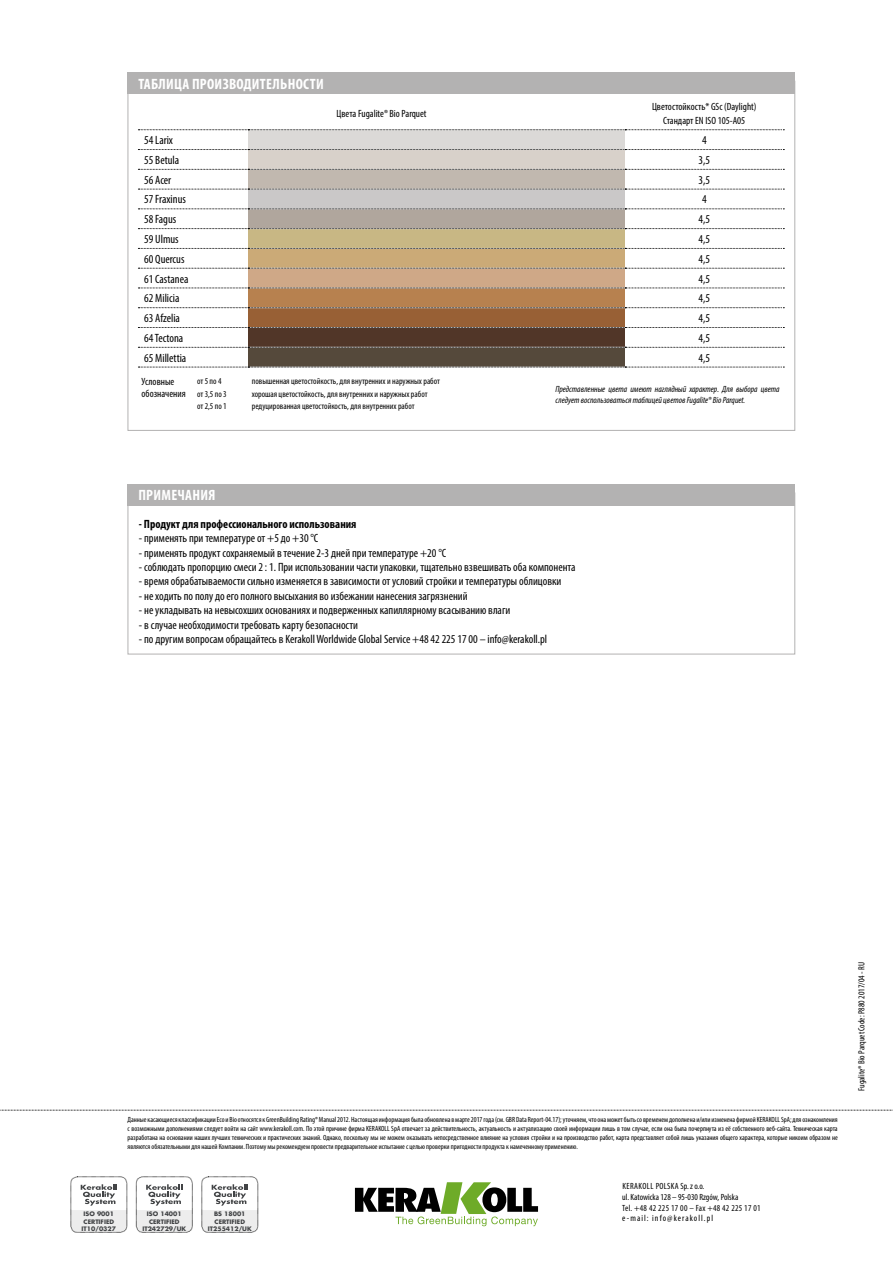
<style>
.page{position:relative;width:893px;height:1263px;background:#fff}
.page>*{position:absolute;margin:0;border:0;box-sizing:border-box;transform-origin:0 0}
.t1{font:700 condensed 15px "Myriad Pro";letter-spacing:.02em;color:#fff}
.t2{font:condensed 12px "Myriad Pro";color:#000}
.t3{font:700 condensed 12px "Myriad Pro";color:#000}
.t4{font:condensed 10.5px/12px "Myriad Pro";color:#000}
.t5{font:condensed 9px "Myriad Pro";color:#000}
.t6{font:italic condensed 9px/10.8px "Myriad Pro";color:#000}
.t7{font:condensed 9px/10.8px "Myriad Pro";letter-spacing:.03em;color:#000}
.t8{font:condensed 7.5px/9px "Myriad Pro";color:#000;text-align:justify}
.t9{font:700 6px/7.2px "Futura Std";color:#424446;text-align:center}
</style>
<div class="page">
<svg style="left:0;top:1110px;width:893px;height:1px"></svg>
<div style="left:71px;top:1176px;width:56px;height:56px;border:1px dashed #000;border-radius:7px"></div>
<svg style="left:71px;top:1184px;width:56px;height:48px"></svg>
<div style="left:136px;top:1176px;width:56px;height:56px;border:1px dashed #000;border-radius:7px"></div>
<svg style="left:136px;top:1184px;width:56px;height:48px"></svg>
<div style="left:202px;top:1176px;width:56px;height:56px;border:1px dashed #000;border-radius:7px"></div>
<svg style="left:202px;top:1184px;width:56px;height:48px"></svg>
<svg style="left:355px;top:1182px;width:183px;height:44px"></svg>
<div style="left:128px;top:484px;width:667px;height:21px;background:#b3b2b2"></div>
<div style="left:128px;top:72px;width:667px;height:22px;background:#b3b2b2"></div>
<div style="left:248px;top:130px;width:377px;height:20px;background:#dbd9d7"></div>
<div style="left:248px;top:150px;width:377px;height:19px;background:#d8d1ca"></div>
<div style="left:248px;top:169px;width:377px;height:20px;background:#c1b8af"></div>
<div style="left:248px;top:189px;width:377px;height:20px;background:#cac8c8"></div>
<div style="left:248px;top:209px;width:377px;height:20px;background:#b0a69d"></div>
<div style="left:248px;top:229px;width:377px;height:19px;background:#c8b784"></div>
<div style="left:248px;top:248px;width:377px;height:20px;background:#cbaa77"></div>
<div style="left:248px;top:268px;width:377px;height:20px;background:#cfa887"></div>
<div style="left:248px;top:288px;width:377px;height:20px;background:#b7814f"></div>
<div style="left:248px;top:308px;width:377px;height:19px;background:#986035"></div>
<div style="left:248px;top:327px;width:377px;height:20px;background:#513628"></div>
<div style="left:248px;top:347px;width:377px;height:20px;background:#55493b"></div>
<svg style="left:138px;top:149px;width:646px;height:1px"></svg>
<svg style="left:138px;top:169px;width:646px;height:1px"></svg>
<svg style="left:138px;top:189px;width:646px;height:1px"></svg>
<svg style="left:138px;top:209px;width:646px;height:1px"></svg>
<svg style="left:138px;top:228px;width:646px;height:1px"></svg>
<svg style="left:138px;top:248px;width:646px;height:1px"></svg>
<svg style="left:138px;top:268px;width:646px;height:1px"></svg>
<svg style="left:138px;top:288px;width:646px;height:1px"></svg>
<svg style="left:138px;top:307px;width:646px;height:1px"></svg>
<svg style="left:138px;top:327px;width:646px;height:1px"></svg>
<svg style="left:138px;top:347px;width:646px;height:1px"></svg>
<svg style="left:138px;top:367px;width:646px;height:1px"></svg>
<svg style="left:138px;top:129px;width:646px;height:1px"></svg>
<h1 class="t1" style="left:138px;top:74px;width:187px">ТАБЛИЦА ПРОИЗВОДИТЕЛЬНОСТИ</h1>
<h3 class="t4" style="left:337px;top:107px;width:92px">Цвета Fugalite® Bio Parquet</h3>
<h3 class="t4" style="left:652px;top:100px;width:106px;line-height:13.5px;text-align:center">Цветостойкость* GSc (Daylight)<br>Стандарт EN ISO 105-A05</h3>
<h2 class="t2" style="left:144px;top:133px;width:30px">54 Larix</h2>
<h2 class="t2" style="left:702px;top:133px;width:6px">4</h2>
<h2 class="t2" style="left:144px;top:153px;width:37px">55 Betula</h2>
<h2 class="t2" style="left:698px;top:153px;width:13px">3,5</h2>
<h2 class="t2" style="left:144px;top:172px;width:29px">56 Acer</h2>
<h2 class="t2" style="left:698px;top:172px;width:13px">3,5</h2>
<h2 class="t2" style="left:144px;top:192px;width:43px">57 Fraxinus</h2>
<h2 class="t2" style="left:702px;top:192px;width:6px">4</h2>
<h2 class="t2" style="left:144px;top:212px;width:34px">58 Fagus</h2>
<h2 class="t2" style="left:698px;top:212px;width:13px">4,5</h2>
<h2 class="t2" style="left:144px;top:232px;width:36px">59 Ulmus</h2>
<h2 class="t2" style="left:698px;top:232px;width:13px">4,5</h2>
<h2 class="t2" style="left:144px;top:252px;width:42px">60 Quercus</h2>
<h2 class="t2" style="left:698px;top:252px;width:13px">4,5</h2>
<h2 class="t2" style="left:144px;top:271px;width:46px">61 Castanea</h2>
<h2 class="t2" style="left:698px;top:271px;width:13px">4,5</h2>
<h2 class="t2" style="left:144px;top:291px;width:37px">62 Milicia</h2>
<h2 class="t2" style="left:698px;top:291px;width:13px">4,5</h2>
<h2 class="t2" style="left:144px;top:311px;width:37px">63 Afzelia</h2>
<h2 class="t2" style="left:698px;top:311px;width:13px">4,5</h2>
<h2 class="t2" style="left:144px;top:331px;width:41px">64 Tectona</h2>
<h2 class="t2" style="left:698px;top:331px;width:13px">4,5</h2>
<h2 class="t2" style="left:144px;top:350px;width:44px">65 Millettia</h2>
<h2 class="t2" style="left:698px;top:350px;width:13px">4,5</h2>
<p class="t6" style="left:555px;top:384px;width:226px">Представленные цвета имеют наглядный характер. Для выбора цвета следует воспользоваться таблицей цветов Fugalite® Bio Parquet.</p>
<p class="t5" style="left:197px;top:375px;width:26px">от 5 по 4</p>
<p class="t5" style="left:252px;top:375px;width:190px">повышенная цветостойкость, для внутренних и наружных работ</p>
<p class="t5" style="left:197px;top:388px;width:31px">от 3,5 по 3</p>
<p class="t5" style="left:252px;top:388px;width:177px">хорошая цветостойкость, для внутренних и наружных работ</p>
<p class="t5" style="left:197px;top:401px;width:31px">от 2,5 по 1</p>
<p class="t5" style="left:252px;top:401px;width:164px">редуцированная цветостойкость, для внутренних работ</p>
<h3 class="t4" style="left:142px;top:375px;width:46px">Условные обозначения</h3>
<h1 class="t1" style="left:138px;top:486px;width:78px">ПРИМЕЧАНИЯ</h1>
<h2 class="t3" style="left:139px;top:516px;width:219px">- Продукт для профессионального использования</h2>
<h2 class="t2" style="left:139px;top:531px;width:181px">- применять при температуре от +5 до +30 °C</h2>
<h2 class="t2" style="left:139px;top:545px;width:309px">- применять продукт сохраняемый в течение 2-3 дней при температуре +20 °С</h2>
<h2 class="t2" style="left:139px;top:560px;width:438px">- соблюдать пропорцию смеси 2 : 1. При использовании части упаковки, тщательно взвешивать оба компонента</h2>
<h2 class="t2" style="left:139px;top:574px;width:424px">- время обрабатываемости сильно изменяется в зависимости от условий стройки и температуры облицовки</h2>
<h2 class="t2" style="left:139px;top:589px;width:330px">- не ходить по полу до его полного высыхания во избежании нанесения загрязнений</h2>
<h2 class="t2" style="left:139px;top:603px;width:373px">- не укладывать на невысохших основаниях и подверженных капиллярному всасыванию влаги</h2>
<h2 class="t2" style="left:139px;top:617px;width:221px">- в случае необходимости требовать карту безопасности</h2>
<h2 class="t2" style="left:139px;top:632px;width:410px">- по другим вопросам обращайтесь в Kerakoll Worldwide Global Service +48 42 225 17 00 – info@kerakoll.pl</h2>
<p class="t8" style="left:128px;top:1115px;width:712px">Данные касающиеся классификации Eco и Bio относятся к GreenBuilding Rating® Manual 2012. Настоящая информация была обновлена в марте 2017 года (см. GBR Data Report-04.17); уточняем, что она может быть со временем дополнена и/или изменена фирмой KERAKOLL SpA; для ознакомления с возможными дополнениями следует войти на сайт www.kerakoll.com. По этой причине фирма KERAKOLL SpA отвечает за действительность, актуальность и актуализацию своей информации лишь в том случае, если она была почерпнута из её собственного веб-сайта. Техническая карта разработана на основании наших лучших технических и практических знаний. Однако, поскольку мы не можем оказывать непосредственное влияние на условия стройки и на производство работ, карта представляет собой лишь указания общего характера, которые никоим образом не являются обязательными для нашей Компании. Поэтому мы рекомендуем провести предварительное испытание с целью проверки пригодности продукта к намеченному применению.</p>
<p class="t9" style="left:82px;top:1210px;width:36px">ISO 9001<br>CERTIFIED<br>IT10/0327</p>
<p class="t9" style="left:142px;top:1210px;width:45px">ISO 14001<br>CERTIFIED<br>IT242729/UK</p>
<p class="t9" style="left:208px;top:1210px;width:45px">BS 18001<br>CERTIFIED<br>IT255412/UK</p>
<p class="t7" style="left:622px;top:1180px;width:140px">KERAKOLL POLSKA Sp. z o.o.<br>ul. Katowicka 128 – 95-030 Rzgów, Polska<br>Tel. +48 42 225 17 00 – Fax +48 42 225 17 01 e-mail: info@kerakoll.pl</p>
<p class="t5" style="left:856px;top:1091px;width:130px;rotate:-90deg">Fugalite® Bio Parquet Code: P880 2017/04 - RU</p>
</div>
